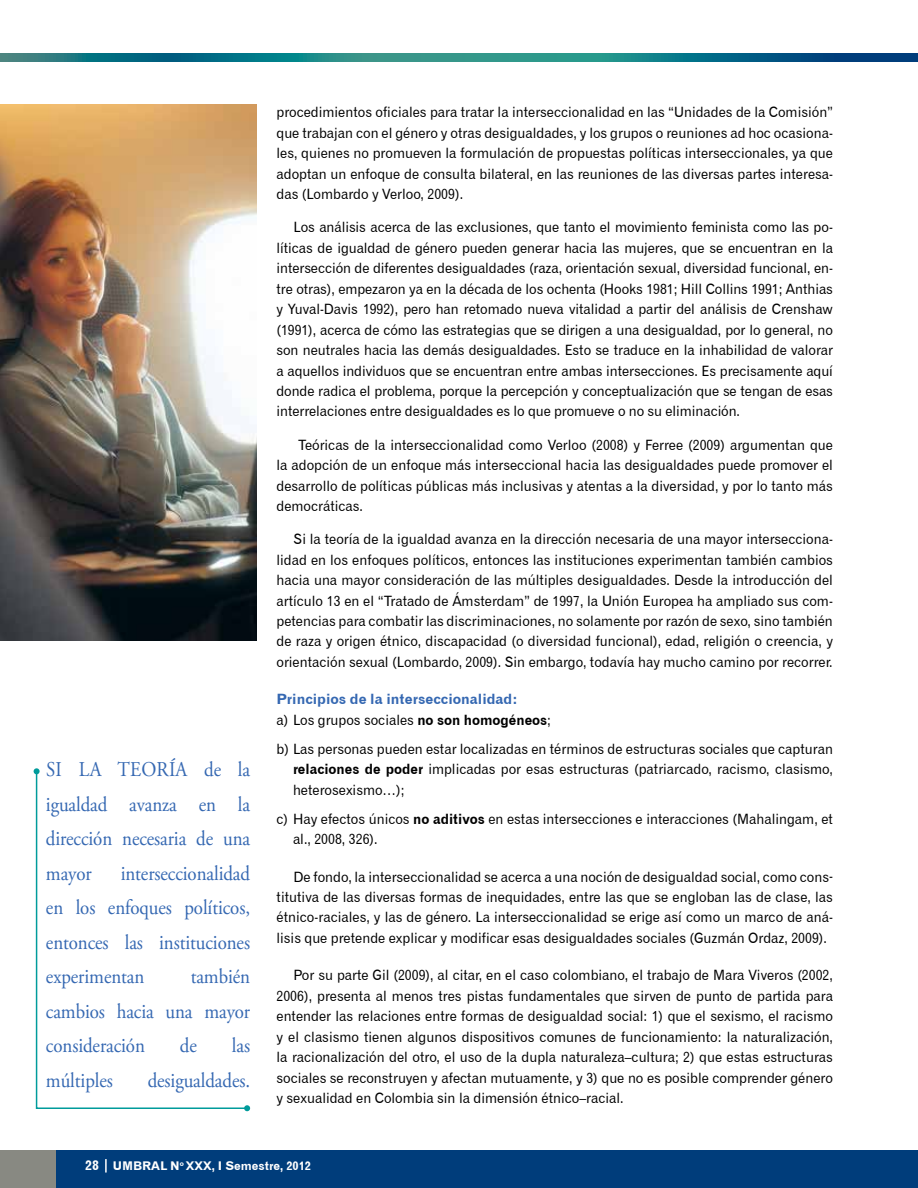
<style>
.page{position:relative;width:918px;height:1188px;background:#fff}
.page>*{position:absolute;margin:0;border:0;box-sizing:border-box;transform-origin:0 0}
.t1{font:21px/34.5px "Adobe Garamond Pro";letter-spacing:-.005em;color:#3568b2;text-align:justify;scale:.9 1}
.t2{font:14.25px/20.4px "Gothic 720 BT Roman B";color:#000;text-align:justify;scale:.95 1}
.t3{font:14.25px "Gothic 720 BT Bold B";color:#3568b2}
.t4{font:12px "Gothic 720 BT Bold B";color:#fff}
.s1{font-family:"Gothic 720 BT Bold B"}
.s2{font-size:13.5px}
</style>
<div class="page">
<div style="left:0;top:1150px;width:918px;height:38px;background:#003d7b"></div>
<div style="left:0;top:1150px;width:55px;height:38px;background:#888982"></div>
<svg style="left:0;top:53px;width:918px;height:9px"></svg>
<svg style="left:105px;top:1159px;width:2px;height:14px"></svg>
<svg style="left:35px;top:774px;width:209px;height:335px"></svg>
<svg style="left:34px;top:768px;width:6px;height:6px"></svg>
<svg style="left:244px;top:1105px;width:6px;height:6px"></svg>
<img style="left:0;top:105px;width:257px;height:536px">
<h1 class="t1" style="left:46px;top:753px;width:229px">Si la teoría de la igualdad avanza en la dirección necesaria de una mayor</h1>
<h1 class="t1" style="left:46px;top:857px;width:228px;text-indent:75px">interseccionalidad en los enfoques políticos, entonces las instituciones experimentan</h1>
<h1 class="t1" style="left:46px;top:960px;width:228px;text-indent:145px">también cambios hacia una mayor consideración</h1>
<h1 class="t1" style="left:180px;top:1029px;width:20px">de</h1>
<h1 class="t1" style="left:232px;top:1029px;width:22px">las</h1>
<h1 class="t1" style="left:46px;top:1064px;width:76px">múltiples</h1>
<h1 class="t1" style="left:148px;top:1064px;width:115px">desigualdades.</h1>
<p class="t2" style="left:277px;top:102px;width:587px">procedimientos oficiales para tratar la interseccionalidad en las “Unidades de la Comisión” que trabajan con el género y otras desigualdades, y los grupos o reuniones ad hoc ocasiona&shy;les, quienes no promueven la formulación de propuestas políticas interseccionales, ya que adoptan un enfoque de consulta bilateral, en las reuniones de las diversas partes interesa&shy;das (Lombardo y Verloo, 2009).</p>
<p class="t2" style="left:277px;top:217px;width:587px;text-indent:17px">Los análisis acerca de las exclusiones, que tanto el movimiento feminista como las po&shy;líticas de igualdad de género pueden generar hacia las mujeres, que se encuentran en la intersección de diferentes desigualdades (raza, orientación sexual, diversidad funcional, en&shy;tre otras), empezaron ya en la década de los ochenta (Hooks 1981; Hill Collins 1991; Anthias y Yuval-Davis 1992), pero han retomado nueva vitalidad a partir del análisis de Crenshaw (1991), acerca de cómo las estrategias que se dirigen a una desigualdad, por lo general, no son neutrales hacia las demás desigualdades. Esto se traduce en la inhabilidad de valorar a aquellos individuos que se encuentran entre ambas intersecciones. Es precisamente aquí donde radica el problema, porque la percepción y conceptualización que se tengan de esas interrelaciones entre desigualdades es lo que promueve o no su eliminación.</p>
<p class="t2" style="left:277px;top:434px;width:587px;text-indent:22px">Teóricas de la interseccionalidad como Verloo (2008) y Ferree (2009) argumentan que la adopción de un enfoque más interseccional hacia las desigualdades puede promover el desarrollo de políticas públicas más inclusivas y atentas a la diversidad, y por lo tanto más democráticas.</p>
<p class="t2" style="left:277px;top:529px;width:587px;text-indent:17px">Si la teoría de la igualdad avanza en la dirección necesaria de una mayor intersecciona&shy;lidad en los enfoques políticos, entonces las instituciones experimentan también cambios hacia una mayor consideración de las múltiples desigualdades. Desde la introducción del artículo 13 en el “Tratado de Ámsterdam” de 1997, la Unión Europea ha ampliado sus com&shy;petencias para combatir las discriminaciones, no solamente por razón de sexo, sino también de raza y origen étnico, discapacidad (o diversidad funcional), edad, religión o creencia, y orientación sexual (Lombardo, 2009). Sin embargo, todavía hay mucho camino por recorrer.</p>
<p class="t3" style="left:277px;top:691px;width:242px">Principios de la interseccionalidad:</p>
<p class="t2" style="left:277px;top:705px;width:587px;line-height:29px">a) Los grupos sociales <span class="s1">no son homogéneos</span>;<br>b) Las personas pueden estar localizadas en términos de estructuras sociales que capturan</p>
<p class="t2" style="left:293px;top:759px;width:570px"><span class="s1">relaciones de poder</span> implicadas por esas estructuras (patriarcado, racismo, clasismo, heterosexismo…);</p>
<p class="t2" style="left:293px;top:808px;width:570px;text-indent:-17px">c) Hay efectos únicos <span class="s1">no aditivos</span> en estas intersecciones e interacciones (Mahalingam, et al., 2008, 326).</p>
<p class="t2" style="left:277px;top:866px;width:587px;text-indent:17px">De fondo, la interseccionalidad se acerca a una noción de desigualdad social, como cons&shy;titutiva de las diversas formas de inequidades, entre las que se engloban las de clase, las étnico-raciales, y las de género. La interseccionalidad se erige así como un marco de aná&shy;lisis que pretende explicar y modificar esas desigualdades sociales (Guzmán Ordaz, 2009).</p>
<p class="t2" style="left:277px;top:965px;width:587px;text-indent:17px">Por su parte Gil (2009), al citar, en el caso colombiano, el trabajo de Mara Viveros (2002, 2006), presenta al menos tres pistas fundamentales que sirven de punto de partida para entender las relaciones entre formas de desigualdad social: 1) que el sexismo, el racismo y el clasismo tienen algunos dispositivos comunes de funcionamiento: la naturalización, la racionalización del otro, el uso de la dupla naturaleza–cultura; 2) que estas estructuras sociales se reconstruyen y afectan mutuamente, y 3) que no es posible comprender género y sexualidad en Colombia sin la dimensión étnico–racial.</p>
<p class="t4" style="left:85px;top:1159px;width:227px"><span class="s2">28</span> UM BRAL N<sup>o</sup> XXX, I Semestre, 2012</p>
</div>
